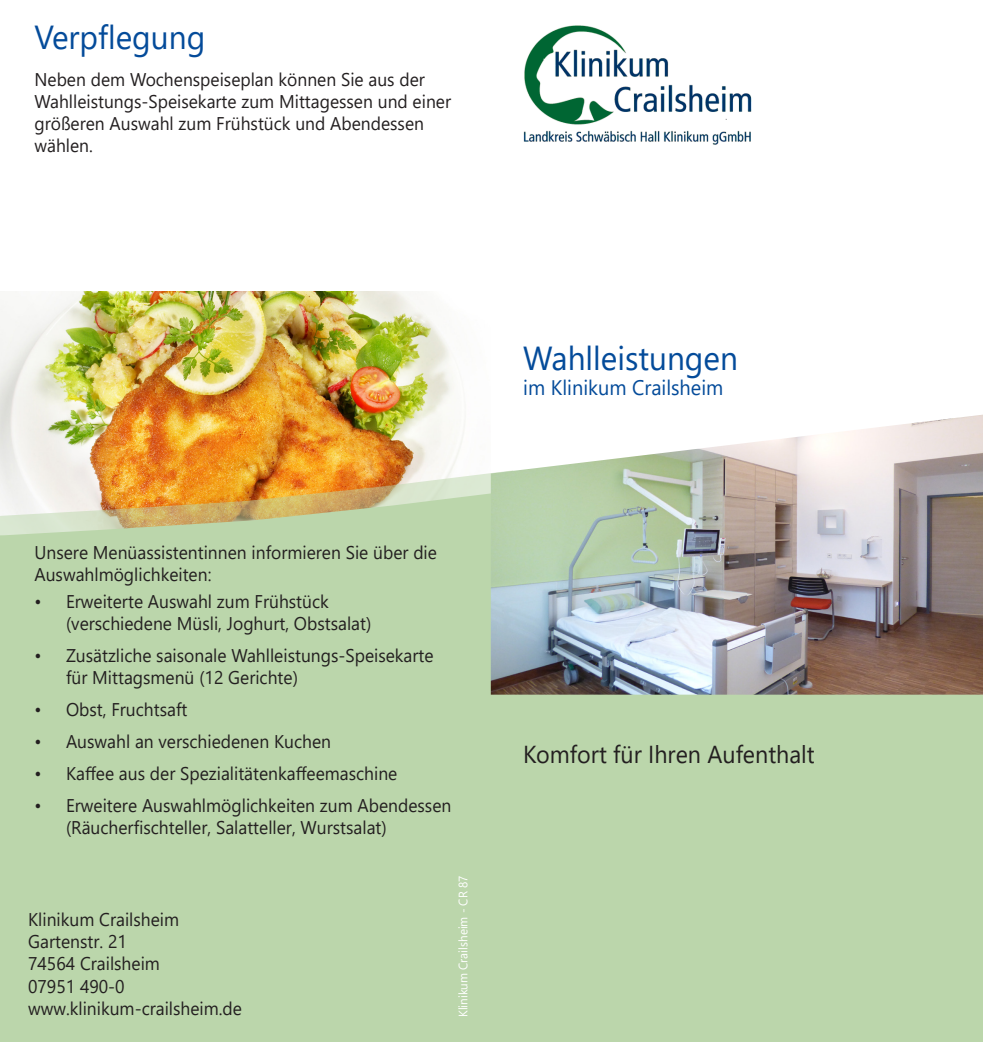
<style>
.page{position:relative;width:983px;height:1042px;background:#fff}
.page>*{position:absolute;margin:0;border:0;box-sizing:border-box;transform-origin:0 0}
.t1{font:33.25px "Segoe UI";color:#044b9a;scale:.95 1}
.t2{font:24.5px "Segoe UI";color:#231f20;scale:.95 1}
.t3{font:21px "Segoe UI";color:#044b9a;scale:.95 1}
.t4{font:18.38px/22.1px "Segoe UI";color:#231f20;scale:.95 1}
.t5{font:12.25px "Segoe UI";color:#fff;scale:.95 1}
</style>
<div class="page">
<img style="left:0;top:291px;width:465px;height:178px">
<img style="left:0;top:469px;width:490px;height:24px">
<div style="left:0;top:493px;width:490px;height:549px;background:#bbd6ab"></div>
<img style="left:523px;top:25px;width:229px;height:120px">
<div style="left:490px;top:690px;width:492px;height:352px;background:#bbd6ab"></div>
<img style="left:490px;top:415px;width:492px;height:279px">
<p class="t1" style="left:34px;top:6px;width:181px">Verpflegung</p>
<p class="t4" style="left:34px;top:67px;width:440px">Neben dem Wochenspeiseplan können Sie aus der Wahlleistungs-Speisekarte zum Mittagessen und einer größeren Auswahl zum Frühstück und Abendessen wählen.</p>
<p class="t1" style="left:523px;top:327px;width:227px">Wahlleistungen</p>
<p class="t3" style="left:523px;top:368px;width:212px">im Klinikum Crailsheim</p>
<p class="t4" style="left:34px;top:539px;width:425px">Unsere Menüassistentinnen informieren Sie über die<br>Auswahlmöglichkeiten:</p>
<p class="t4" style="left:66px;top:588px;width:323px;text-indent:-32px">• Erweiterte Auswahl zum Frühstück (verschiedene Müsli, Joghurt, Obstsalat)</p>
<p class="t4" style="left:66px;top:642px;width:388px;text-indent:-32px">• Zusätzliche saisonale Wahlleistungs-Speisekarte für Mittagsmenü (12 Gerichte)</p>
<p class="t4" style="left:34px;top:696px;width:162px">• Obst, Fruchtsaft</p>
<p class="t4" style="left:34px;top:728px;width:313px">• Auswahl an verschiedenen Kuchen</p>
<p class="t4" style="left:34px;top:760px;width:383px">• Kaffee aus der Spezialitätenkaffeemaschine</p>
<p class="t4" style="left:66px;top:792px;width:407px;text-indent:-32px">• Erweitere Auswahlmöglichkeiten zum Abendessen (Räucherfischteller, Salatteller, Wurstsalat)</p>
<p class="t4" style="left:28px;top:907px;width:160px">Klinikum Crailsheim</p>
<p class="t4" style="left:28px;top:929px;width:105px">Gartenstr. 21</p>
<p class="t4" style="left:28px;top:951px;width:140px">74564 Crailsheim</p>
<p class="t4" style="left:28px;top:973px;width:103px">07951 490-0</p>
<p class="t4" style="left:28px;top:995px;width:227px">www.klinikum-crailsheim.de</p>
<p class="t5" style="left:451px;top:1017px;width:150px;rotate:-90deg">Klinikum Crailsheim - CR 87</p>
<p class="t2" style="left:523px;top:731px;width:308px">Komfort für Ihren Aufenthalt</p>
</div>
